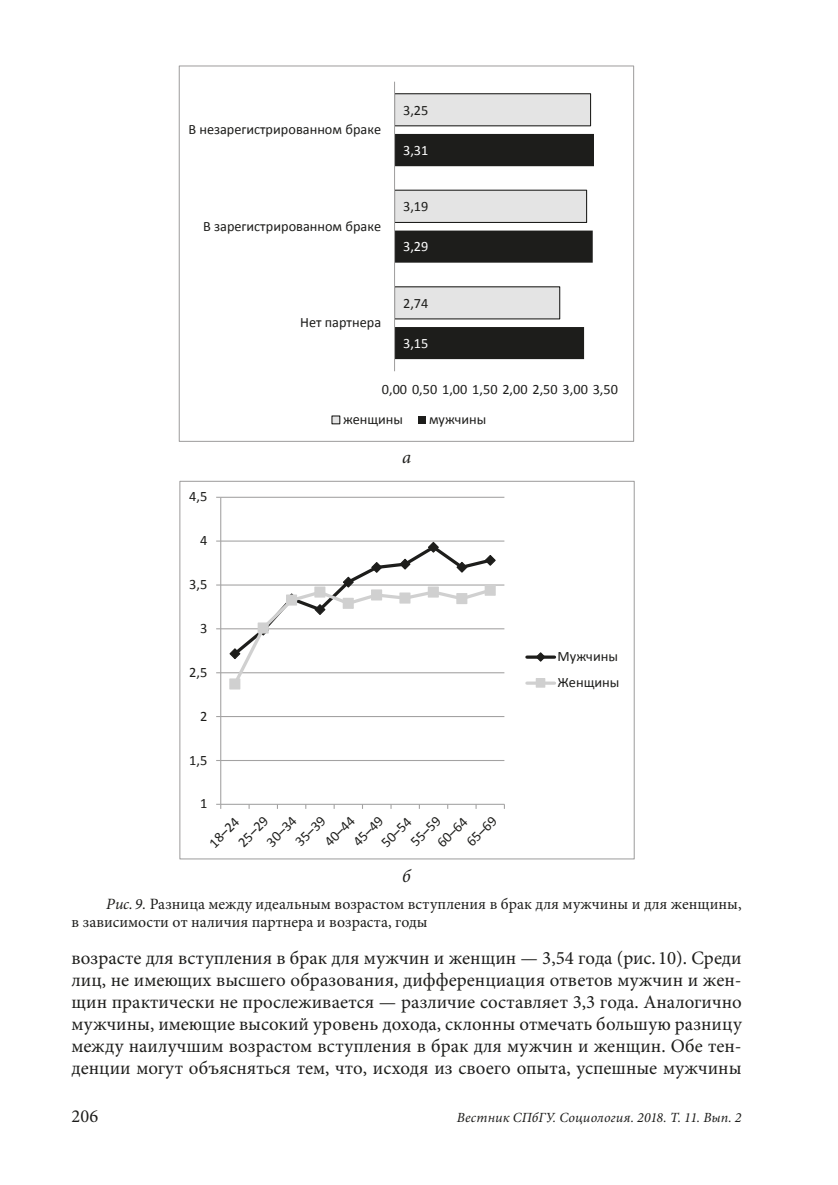
<style>
.page{position:relative;width:838px;height:1185px;background:#fff}
.page>*{position:absolute;margin:0;border:0;box-sizing:border-box;transform-origin:0 0}
.t1{font:18.9px/22.1px "Minion Pro";color:#1d1d1b;text-align:justify}
.t2{font:18.38px "Minion Pro";color:#1d1d1b}
.t3{font:italic 18.38px "Minion Pro";color:#1d1d1b}
.t4{font:15.75px/17.5px "Minion Pro";color:#1d1d1b}
.t5{font:14.35px/26.1px "Calibri";color:#1d1d1b}
.t6{font:14.17px "Calibri";color:#1d1d1b}
.t7{font:14.17px "Calibri";color:#fff}
.t8{font:italic 14px "Minion Pro";letter-spacing:.01em;color:#1d1d1b}
.s1{font-style:italic}
</style>
<div class="page">
<svg style="left:395px;top:134px;width:199px;height:225px;fill:#1d1d1b"></svg>
<svg style="left:395px;top:93px;width:196px;height:227px"></svg>
<hr style="left:394px;top:82px;width:1px;height:289px;background:#a3a2a2">
<div style="left:332px;top:416px;width:8px;height:8px;background:#e4e4e4"></div>
<div style="left:331px;top:415px;width:9px;height:9px;border:1px solid #1d1d1b"></div>
<div style="left:417px;top:416px;width:8px;height:8px;background:#1d1d1b"></div>
<hr style="left:221px;top:760px;width:283px;height:1px;background:#a3a2a2">
<hr style="left:221px;top:716px;width:283px;height:1px;background:#a3a2a2">
<hr style="left:221px;top:672px;width:283px;height:1px;background:#a3a2a2">
<hr style="left:221px;top:628px;width:283px;height:1px;background:#a3a2a2">
<hr style="left:221px;top:584px;width:283px;height:1px;background:#a3a2a2">
<hr style="left:221px;top:540px;width:283px;height:1px;background:#a3a2a2">
<hr style="left:221px;top:497px;width:283px;height:1px;background:#a3a2a2">
<hr style="left:220px;top:497px;width:1px;height:307px;background:#a3a2a2">
<hr style="left:221px;top:804px;width:283px;height:1px;background:#a3a2a2">
<svg style="left:228px;top:541px;width:268px;height:147px"></svg>
<div style="left:230px;top:679px;width:10px;height:10px;background:#d0d0d0"></div>
<div style="left:229px;top:678px;width:11px;height:11px;border:1px solid #d0d0d0"></div>
<div style="left:258px;top:623px;width:10px;height:10px;background:#d0d0d0"></div>
<div style="left:257px;top:622px;width:12px;height:11px;border:1px solid #d0d0d0"></div>
<div style="left:286px;top:595px;width:10px;height:10px;background:#d0d0d0"></div>
<div style="left:286px;top:594px;width:11px;height:11px;border:1px solid #d0d0d0"></div>
<div style="left:315px;top:587px;width:10px;height:10px;background:#d0d0d0"></div>
<div style="left:314px;top:586px;width:11px;height:11px;border:1px solid #d0d0d0"></div>
<div style="left:343px;top:598px;width:10px;height:10px;background:#d0d0d0"></div>
<div style="left:342px;top:598px;width:12px;height:11px;border:1px solid #d0d0d0"></div>
<div style="left:371px;top:590px;width:10px;height:10px;background:#d0d0d0"></div>
<div style="left:371px;top:589px;width:11px;height:11px;border:1px solid #d0d0d0"></div>
<div style="left:400px;top:593px;width:10px;height:10px;background:#d0d0d0"></div>
<div style="left:399px;top:592px;width:11px;height:11px;border:1px solid #d0d0d0"></div>
<div style="left:428px;top:587px;width:10px;height:10px;background:#d0d0d0"></div>
<div style="left:427px;top:586px;width:12px;height:11px;border:1px solid #d0d0d0"></div>
<div style="left:457px;top:593px;width:10px;height:10px;background:#d0d0d0"></div>
<div style="left:456px;top:593px;width:11px;height:11px;border:1px solid #d0d0d0"></div>
<div style="left:485px;top:585px;width:10px;height:10px;background:#d0d0d0"></div>
<div style="left:484px;top:585px;width:11px;height:11px;border:1px solid #d0d0d0"></div>
<svg style="left:527px;top:655px;width:27px;height:4px"></svg>
<svg style="left:535px;top:652px;width:11px;height:10px"></svg>
<svg style="left:527px;top:681px;width:27px;height:4px"></svg>
<div style="left:536px;top:678px;width:8px;height:9px;background:#d0d0d0"></div>
<div style="left:535px;top:678px;width:10px;height:10px;border:1px solid #d0d0d0"></div>
<p class="t6" style="left:188px;top:120px;width:194px">В незарегистрированном браке</p>
<p class="t6" style="left:203px;top:217px;width:179px">В зарегистрированном браке</p>
<p class="t6" style="left:300px;top:314px;width:83px">Нет партнера</p>
<p class="t6" style="left:403px;top:101px;width:27px">3,25</p>
<p class="t7" style="left:403px;top:141px;width:27px">3,31</p>
<p class="t6" style="left:403px;top:198px;width:27px">3,19</p>
<p class="t7" style="left:403px;top:238px;width:27px">3,29</p>
<p class="t6" style="left:403px;top:294px;width:27px">2,74</p>
<p class="t7" style="left:403px;top:334px;width:27px">3,15</p>
<p class="t6" style="left:382px;top:380px;width:237px">0,00 0,50 1,00 1,50 2,00 2,50 3,00 3,50</p>
<p class="t5" style="left:189px;top:483px;width:20px">4,5</p>
<p class="t5" style="left:200px;top:527px;width:9px">4</p>
<p class="t5" style="left:189px;top:570px;width:20px">3,5</p>
<p class="t5" style="left:200px;top:614px;width:9px">3</p>
<p class="t5" style="left:189px;top:658px;width:20px">2,5</p>
<p class="t5" style="left:200px;top:702px;width:9px">2</p>
<p class="t5" style="left:189px;top:746px;width:20px">1,5</p>
<p class="t5" style="left:200px;top:790px;width:9px">1</p>
<p class="t6" style="left:343px;top:410px;width:61px">женщины</p>
<p class="t6" style="left:429px;top:410px;width:59px">мужчины</p>
<p class="t3" style="left:402px;top:444px;width:11px">а</p>
<p class="t5" style="left:345px;top:834px;width:38px;rotate:-45deg">45–49</p>
<p class="t5" style="left:317px;top:834px;width:38px;rotate:-45deg">40–44</p>
<p class="t5" style="left:403px;top:834px;width:38px;rotate:-45deg">55–59</p>
<p class="t5" style="left:459px;top:834px;width:38px;rotate:-45deg">65–69</p>
<p class="t5" style="left:288px;top:834px;width:38px;rotate:-45deg">35–39</p>
<p class="t5" style="left:259px;top:834px;width:38px;rotate:-45deg">30–34</p>
<p class="t5" style="left:231px;top:834px;width:38px;rotate:-45deg">25–29</p>
<p class="t5" style="left:429px;top:835px;width:38px;rotate:-45deg">60–64</p>
<p class="t5" style="left:374px;top:835px;width:38px;rotate:-45deg">50–54</p>
<p class="t5" style="left:201px;top:835px;width:38px;rotate:-45deg">18–24</p>
<p class="t5" style="left:557px;top:643px;width:63px">Мужчины<br>Женщины</p>
<p class="t3" style="left:402px;top:863px;width:10px">б</p>
<p class="t4" style="left:71px;top:895px;width:671px;text-indent:35px"><span class="s1">Рис. 9.</span> Разница между идеальным возрастом вступления в брак для мужчины и для женщины, в зависимости от наличия партнера и возраста, годы</p>
<p class="t1" style="left:71px;top:946px;width:671px">возрасте для вступления в брак для мужчин и женщин — 3,54 года (рис. 10). Среди лиц, не имеющих высшего образования, дифференциация ответов мужчин и жен&shy;щин практически не прослеживается — различие составляет 3,3 года. Аналогично мужчины, имеющие высокий уровень дохода, склонны отмечать большую разницу между наилучшим возрастом вступления в брак для мужчин и женщин. Обе тен&shy;денции могут объясняться тем, что, исходя из своего опыта, успешные мужчины</p>
<p class="t2" style="left:71px;top:1103px;width:28px">206</p>
<p class="t8" style="left:457px;top:1108px;width:286px">Вестник СПбГУ. Социология. 2018. Т. 11. Вып. 2</p>
</div>
